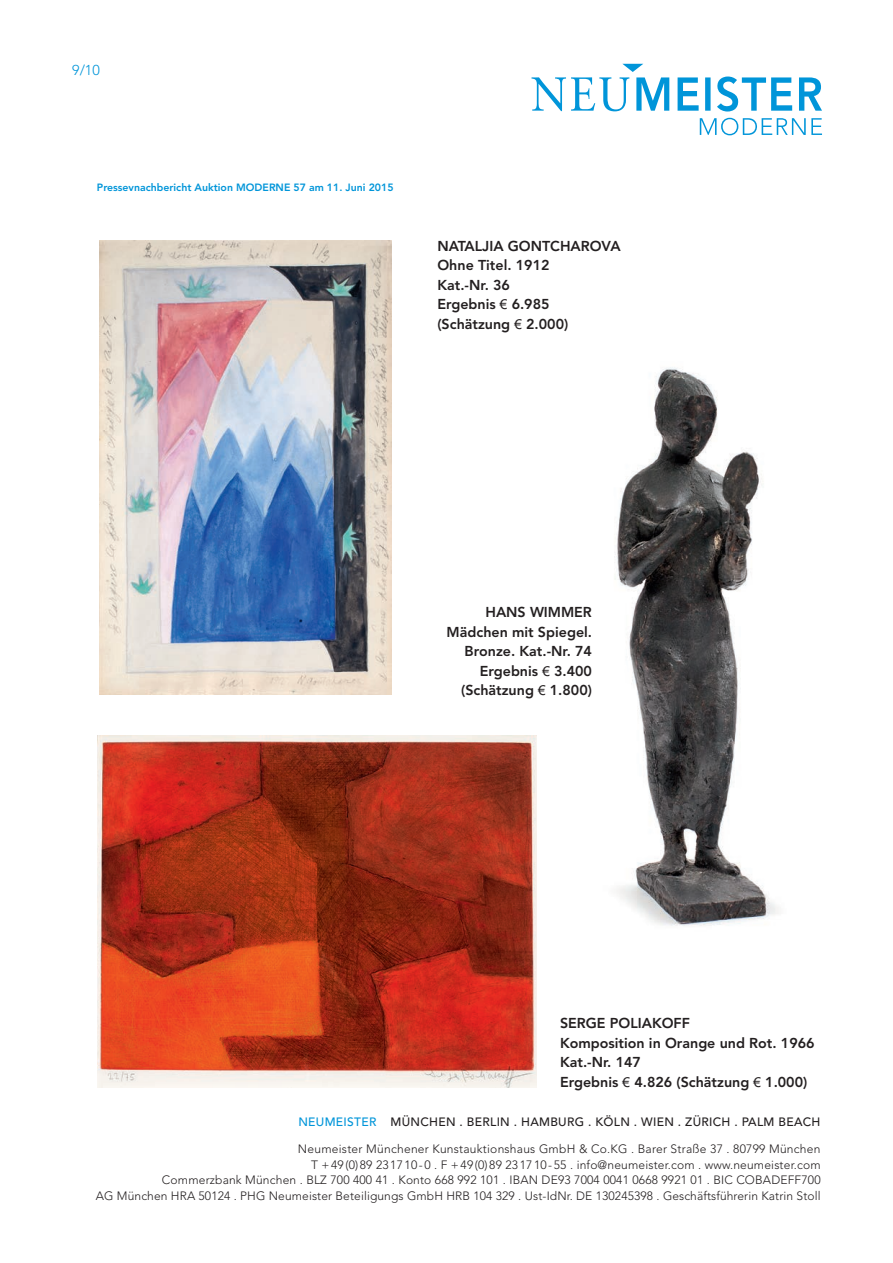
<style>
.page{position:relative;width:893px;height:1263px;background:#fff}
.page>*{position:absolute;margin:0;border:0;box-sizing:border-box;transform-origin:0 0}
.t1{font:71.55px "Neumeister";color:#0095d9}
.t2{font:800 14.25px/19.5px "Avenir";color:#231f20}
.t3{font:300 14.25px "Avenir Fred";color:#0095d9}
.t4{font:300 12px/15.5px "Avenir";letter-spacing:.015em;color:#231f20;text-align:right}
.t5{font:500 12px "Avenir";letter-spacing:.025em;color:#231f20}
.t6{font:800 10.5px "Avenir";color:#0095d9}
.s1{font-family:"Arial";font-weight:400;font-size:13.5px}
.s2{color:#0095d9}
</style>
<div class="page">
<img style="left:99px;top:241px;width:293px;height:454px">
<img style="left:614px;top:367px;width:165px;height:559px">
<img style="left:98px;top:736px;width:439px;height:351px">
<p class="t3" style="left:72px;top:61px;width:29px">9/10</p>
<p class="t6" style="left:97px;top:181px;width:298px">Pressevnachbericht Auktion MODERNE 57 am 11. Juni 2015</p>
<h1 class="t1" style="left:531px;top:64px;width:292px">Z</h1>
<p class="t2" style="left:437px;top:236px;width:185px">NATALJIA GONTCHAROVA<br>Ohne Titel. 1912<br>Kat.-Nr. 36<br>Ergebnis <span class="s1">€</span> 6.985 (Schätzung <span class="s1">€</span> 2.000)</p>
<p class="t2" style="left:447px;top:602px;width:147px;text-align:right">HANS WIMMER<br>Mädchen mit Spiegel.<br>Bronze. Kat.-Nr. 74<br>Ergebnis <span class="s1">€</span> 3.400 (Schätzung <span class="s1">€</span> 1.800)</p>
<p class="t2" style="left:560px;top:1013px;width:256px">SERGE POLIAKOFF<br>Komposition in Orange und Rot. 1966<br>Kat.-Nr. 147<br>Ergebnis <span class="s1">€</span> 4.826 (Schätzung <span class="s1">€</span> 1.000)</p>
<p class="t5" style="left:298px;top:1115px;width:524px"><span class="s2">NEUMEISTER</span> MÜNCHEN . BERLIN . HAMBURG . KÖLN . WIEN . ZÜRICH . PALM BEACH</p>
<p class="t4" style="left:96px;top:1141px;width:726px">Neumeister Münchener Kunstauktionshaus GmbH &amp; Co.KG . Barer Straße 37 . 80799 München<br>T +49(0)89 231710-0 . F +49(0)89 231710-55 . info@neumeister.com . www.neumeister.com<br>Commerzbank München . BLZ 700 400 41 . Konto 668 992 101 . IBAN DE93 7004 0041 0668 9921 01 . BIC COBADEFF700<br>AG München HRA 50124 . PHG Neumeister Beteiligungs GmbH HRB 104 329 . Ust-IdNr. DE 130245398 . Geschäftsführerin Katrin Stoll</p>
</div>
